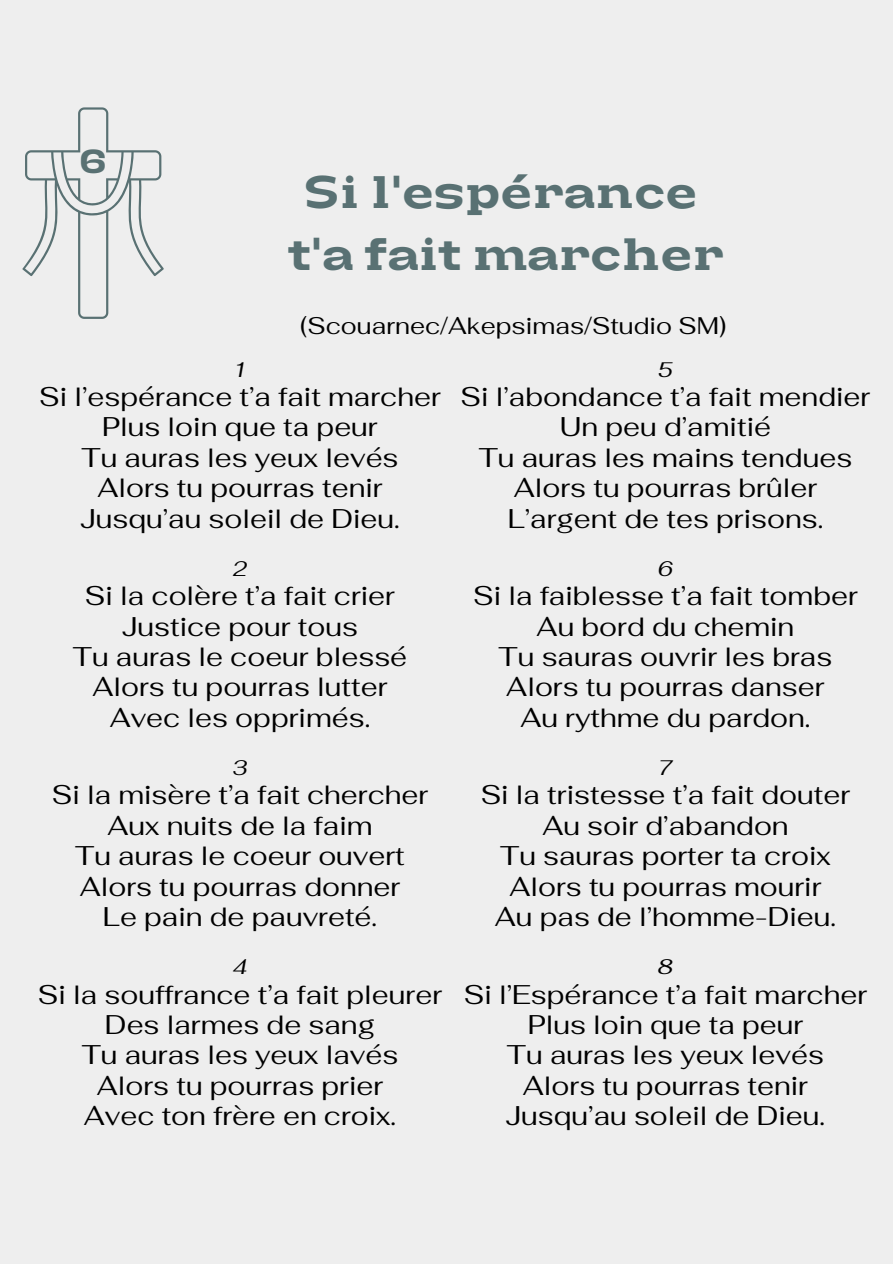
<style>
.page{position:relative;width:893px;height:1264px;background:#fff}
.page>*{position:absolute;margin:0;border:0;box-sizing:border-box;transform-origin:0 0}
.t1{font:700 expanded 45px/61.8px "Lazord Slab";letter-spacing:-.02em;color:#597173;text-align:center}
.t2{font:700 expanded 33px "Lazord Slab";color:#597173}
.t3{font:27px/30.3px "Fahkwang";color:#000;text-align:center}
.t4{font:24px "Fahkwang";color:#000}
.t5{font:italic 21px "Fahkwang";color:#000}
</style>
<div class="page">
<div style="left:0;top:0;width:892px;height:1263px;background:#eee"></div>
<svg style="left:22px;top:107px;width:142px;height:212px"></svg>
<p class="t2" style="left:79px;top:144px;width:30px">6</p>
<h2 class="t1" style="left:288px;top:161px;width:438px">Si l'espérance t'a fait marcher</h2>
<h2 class="t4" style="left:300px;top:310px;width:427px">(Scouarnec/Akepsimas/Studio SM)</h2>
<h2 class="t5" style="left:658px;top:355px;width:16px">5</h2>
<h2 class="t3" style="left:460px;top:381px;width:411px">Si l’abondance t’a fait mendier<br>Un peu d’amitié<br>Tu auras les mains tendues<br>Alors tu pourras brûler<br>L’argent de tes prisons.</h2>
<h2 class="t5" style="left:658px;top:554px;width:16px">6</h2>
<h2 class="t3" style="left:473px;top:580px;width:386px">Si la faiblesse t’a fait tomber<br>Au bord du chemin<br>Tu sauras ouvrir les bras<br>Alors tu pourras danser<br>Au rythme du pardon.</h2>
<h2 class="t5" style="left:658px;top:754px;width:16px">7</h2>
<h2 class="t3" style="left:480px;top:779px;width:371px">Si la tristesse t’a fait douter<br>Au soir d’abandon<br>Tu sauras porter ta croix<br>Alors tu pourras mourir<br>Au pas de l’homme-Dieu.</h2>
<h2 class="t5" style="left:658px;top:953px;width:16px">8</h2>
<h2 class="t3" style="left:464px;top:978px;width:405px">Si l’Espérance t’a fait marcher<br>Plus loin que ta peur<br>Tu auras les yeux levés<br>Alors tu pourras tenir<br>Jusqu’au soleil de Dieu.</h2>
<p class="t5" style="left:233px;top:355px;width:16px">1</p>
<p class="t3" style="left:39px;top:381px;width:403px">Si l’espérance t’a fait marcher<br>Plus loin que ta peur<br>Tu auras les yeux levés<br>Alors tu pourras tenir<br>Jusqu’au soleil de Dieu.</p>
<h1 class="t5" style="left:233px;top:554px;width:16px">2</h1>
<h1 class="t3" style="left:73px;top:580px;width:336px">Si la colère t’a fait crier<br>Justice pour tous<br>Tu auras le coeur blessé<br>Alors tu pourras lutter<br>Avec les opprimés.</h1>
<p class="t5" style="left:233px;top:754px;width:16px">3</p>
<p class="t3" style="left:52px;top:779px;width:378px">Si la misère t’a fait chercher<br>Aux nuits de la faim<br>Tu auras le coeur ouvert<br>Alors tu pourras donner<br>Le pain de pauvreté.</p>
<h2 class="t5" style="left:233px;top:953px;width:16px">4</h2>
<h2 class="t3" style="left:38px;top:978px;width:405px">Si la souffrance t’a fait pleurer<br>Des larmes de sang<br>Tu auras les yeux lavés<br>Alors tu pourras prier<br>Avec ton frère en croix.</h2>
</div>
